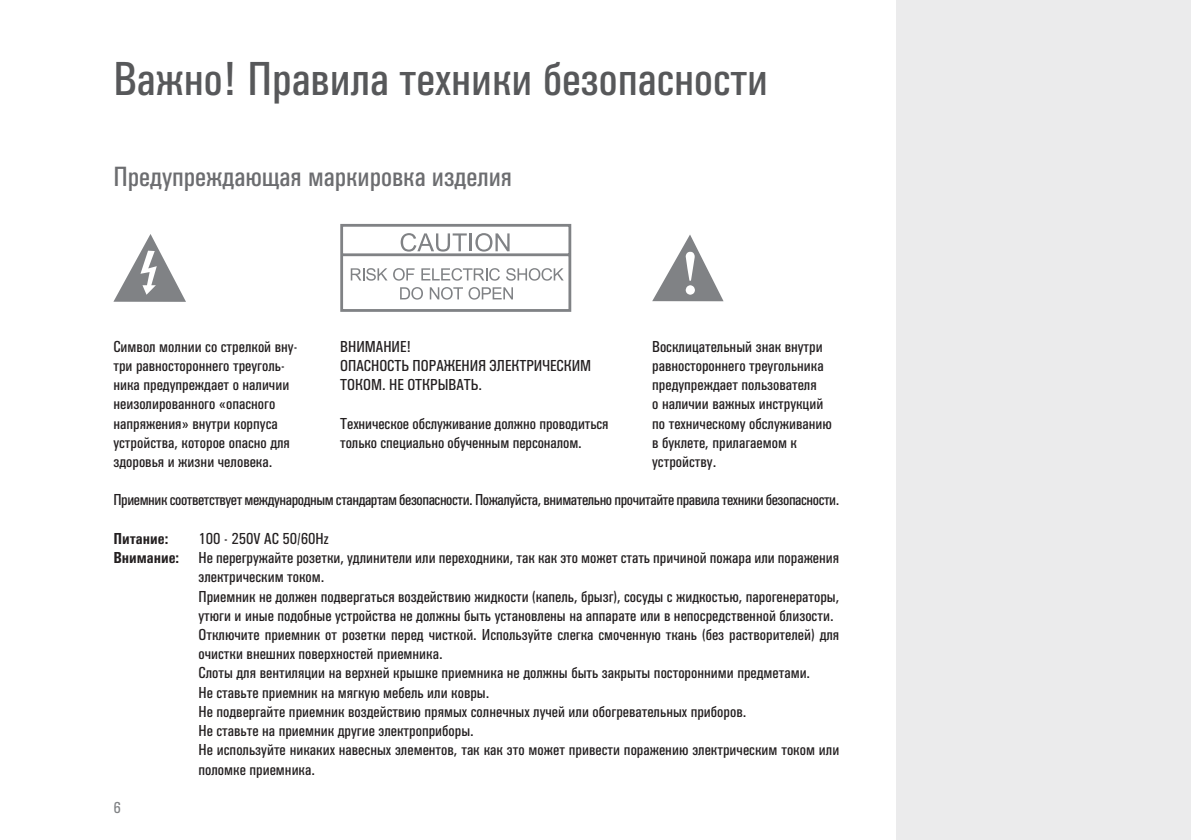
<style>
.page{position:relative;width:1191px;height:840px;background:#fff}
.page>*{position:absolute;margin:0;border:0;box-sizing:border-box;transform-origin:0 0}
.t1{font:48px "Univers Cond C";color:#57585a}
.t2{font:28px "Univers Cond C";color:#6c6d70}
.t3{font:16px/19.2px "Univers Cond C";color:#231f20}
.t4{font:16px "Univers Cond C";letter-spacing:-.025em;color:#231f20}
.t5{font:700 16px "Univers Cond C";color:#231f20}
.t6{font:16px "Univers Cond C";color:#808285}
.s1{font-weight:700}
</style>
<div class="page">
<div style="left:896px;top:0;width:295px;height:839px;background:#ebebec"></div>
<svg style="left:113px;top:234px;width:73px;height:68px"></svg>
<svg style="left:340px;top:224px;width:231px;height:88px"></svg>
<svg style="left:652px;top:235px;width:71px;height:66px"></svg>
<h1 class="t1" style="left:113px;top:52px;width:656px">Важно! Правила техники безопасности</h1>
<h2 class="t2" style="left:113px;top:160px;width:400px">Предупреждающая маркировка изделия</h2>
<p class="t3" style="left:113px;top:337px;width:185px">Символ молнии со стрелкой вну&shy;три равностороннего треуголь&shy;ника предупреждает о наличии неизолированного «опасного напряжения» внутри корпуса устройства, которое опасно для здоровья и жизни человека.</p>
<p class="t3" style="left:340px;top:337px;width:252px">ВНИМАНИЕ!<br>ОПАСНОСТЬ ПОРАЖЕНИЯ ЭЛЕКТРИЧЕСКИМ<br>ТОКОМ. НЕ ОТКРЫВАТЬ.</p>
<p class="t3" style="left:652px;top:337px;width:181px">Восклицательный знак внутри равностороннего треугольника предупреждает пользователя<br>о наличии важных инструкций по техническому обслуживанию в буклете, прилагаемом к устройству.</p>
<p class="t4" style="left:113px;top:491px;width:727px">Приемник соответствует международным стандартам безопасности. Пожалуйста, внимательно прочитайте правила техники безопасности.</p>
<p class="t5" style="left:113px;top:529px;width:56px">Питание:</p>
<p class="t3" style="left:198px;top:529px;width:132px">100 - 250V AC 50/60Hz</p>
<p class="t3" style="left:113px;top:548px;width:727px"><span class="s1">Внимание:</span> Не перегружайте розетки, удлинители или переходники, так как это может стать причиной пожара или поражения</p>
<p class="t3" style="left:198px;top:567px;width:127px">электрическим током.</p>
<p class="t3" style="left:198px;top:586px;width:642px">Приемник не должен подвергаться воздействию жидкости (капель, брызг), сосуды с жидкостью, парогенераторы,</p>
<p class="t3" style="left:198px;top:605px;width:636px">утюги и иные подобные устройства не должны быть установлены на аппарате или в непосредственной близости.</p>
<p class="t3" style="left:198px;top:625px;width:642px">Отключите приемник от розетки перед чисткой. Используйте слегка смоченную ткань (без растворителей) для</p>
<p class="t3" style="left:198px;top:644px;width:246px">очистки внешних поверхностей приемника.</p>
<p class="t3" style="left:198px;top:663px;width:613px">Слоты для вентиляции на верхней крышке приемника не должны быть закрыты посторонними предметами.</p>
<p class="t3" style="left:198px;top:682px;width:292px">Не ставьте приемник на мягкую мебель или ковры.</p>
<p class="t3" style="left:198px;top:701px;width:549px">Не подвергайте приемник воздействию прямых солнечных лучей или обогревательных приборов.</p>
<p class="t3" style="left:198px;top:721px;width:277px">Не ставьте на приемник другие электроприборы.</p>
<p class="t3" style="left:198px;top:740px;width:642px">Не используйте никаких навесных элементов, так как это может привести поражению электрическим током или</p>
<p class="t3" style="left:198px;top:759px;width:118px">поломке приемника.</p>
<p class="t3" style="left:340px;top:413px;width:270px">Техническое обслуживание должно проводиться только специально обученным персоналом.</p>
<p class="t6" style="left:113px;top:798px;width:9px">6</p>
</div>
